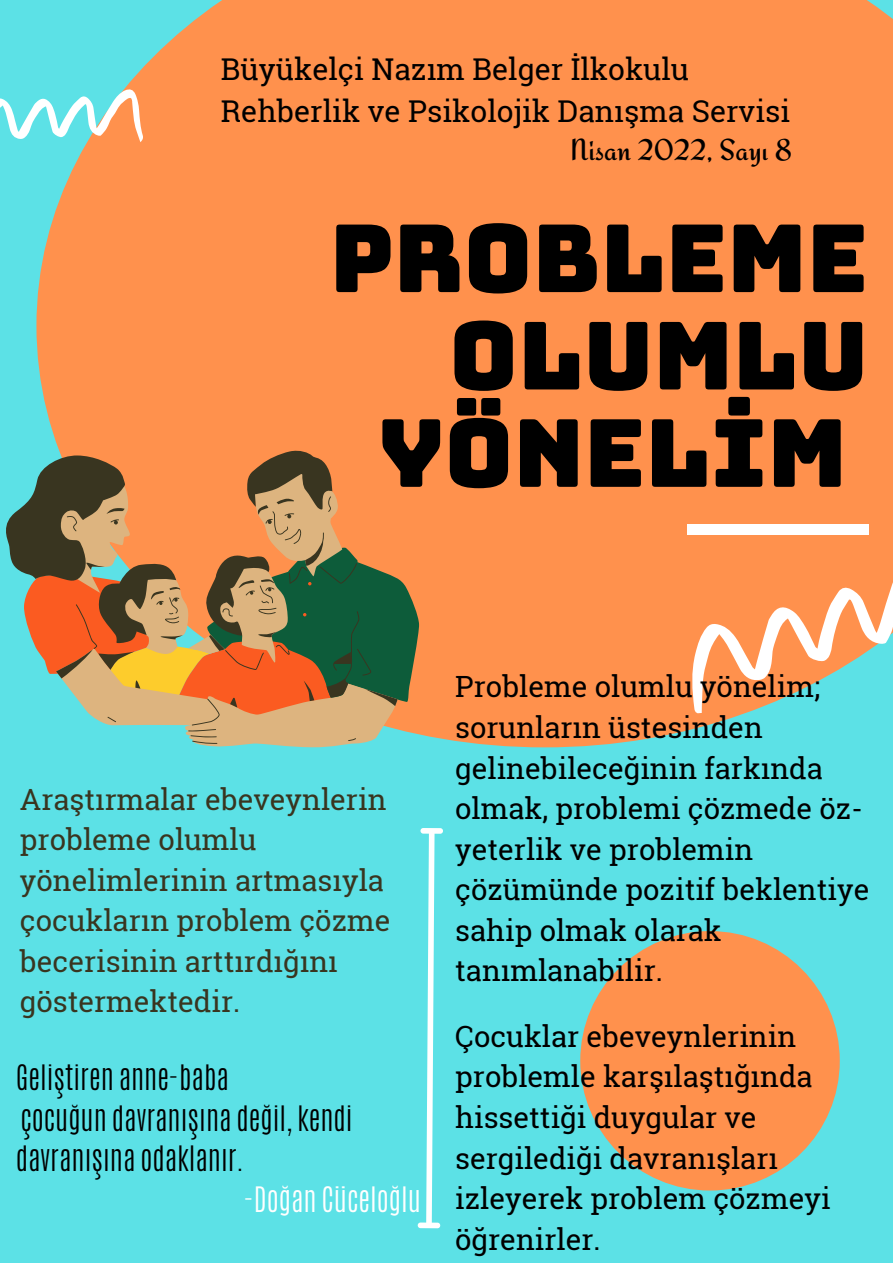
<style>
.page{position:relative;width:893px;height:1263px;background:#5ce1e6}
.page>*{position:absolute;margin:0;border:0;box-sizing:border-box;transform-origin:0 0}
.t1{font:93.75px/97.4px "Bungee";color:#000;text-align:right}
.t2{font:30px "Roboto Slab";color:#000}
.t3{font:30px "Redressed";color:#000}
.t4{font:29.25px/40.5px "Roboto Slab";color:#000}
.t5{font:29.25px/40.5px "Roboto Slab";color:#393520}
.t6{font:300 29.25px/40.5px "Antonio";color:#000}
.t7{font:300 29.25px "Antonio";color:#fff}
</style>
<div class="page">
<div style="left:36px;top:0;width:857px;height:747px;background:#ff914d"></div>
<div style="left:580px;top:931px;width:259px;height:259px;background:#ff914d;border-radius:50%"></div>
<div style="left:687px;top:524px;width:181px;height:11px;background:#fff"></div>
<svg style="left:671px;top:553px;width:222px;height:162px;background:#e6ad7e"></svg>
<svg style="left:0;top:89px;width:143px;height:61px"></svg>
<svg style="left:397px;top:547px;width:22px;height:178px;background:#877643"></svg>
<svg style="left:6px;top:449px;width:391px;height:295px;background:#a8895b"></svg>
<svg style="left:418px;top:828px;width:25px;height:401px"></svg>
<p class="t2" style="left:221px;top:49px;width:470px">Büyükelçi Nazım Belger İlkokulu</p>
<p class="t2" style="left:221px;top:91px;width:571px">Rehberlik ve Psikolojik Danışma Servisi</p>
<p class="t3" style="left:570px;top:132px;width:224px">Nisan 2022, Sayı 8</p>
<p class="t1" style="left:330px;top:210px;width:540px">PROBLEME<br>OLUMLU<br>YÖNELİM</p>
<p class="t5" style="left:20px;top:778px;width:372px">Araştırmalar ebeveynlerin probleme olumlu yönelimlerinin artmasıyla çocukların problem çözme becerisinin arttırdığını göstermektedir.</p>
<p class="t6" style="left:16px;top:1057px;width:215px">Geliştiren anne-baba</p>
<p class="t6" style="left:16px;top:1098px;width:338px">çocuğun davranışına değil, kendi davranışına odaklanır.</p>
<p class="t7" style="left:244px;top:1178px;width:178px">-Doğan Cüceloğlu</p>
<p class="t4" style="left:455px;top:666px;width:409px">Probleme olumlu yönelim; sorunların üstesinden gelinebileceğinin farkında olmak, problemi çözmede öz-</p>
<p class="t4" style="left:455px;top:828px;width:416px">yeterlik ve problemin çözümünde pozitif beklentiye sahip olmak olarak tanımlanabilir.</p>
<p class="t4" style="left:455px;top:1015px;width:377px">Çocuklar ebeveynlerinin problemle karşılaştığında hissettiği duygular ve sergilediği davranışları izleyerek problem çözmeyi öğrenirler.</p>
</div>
